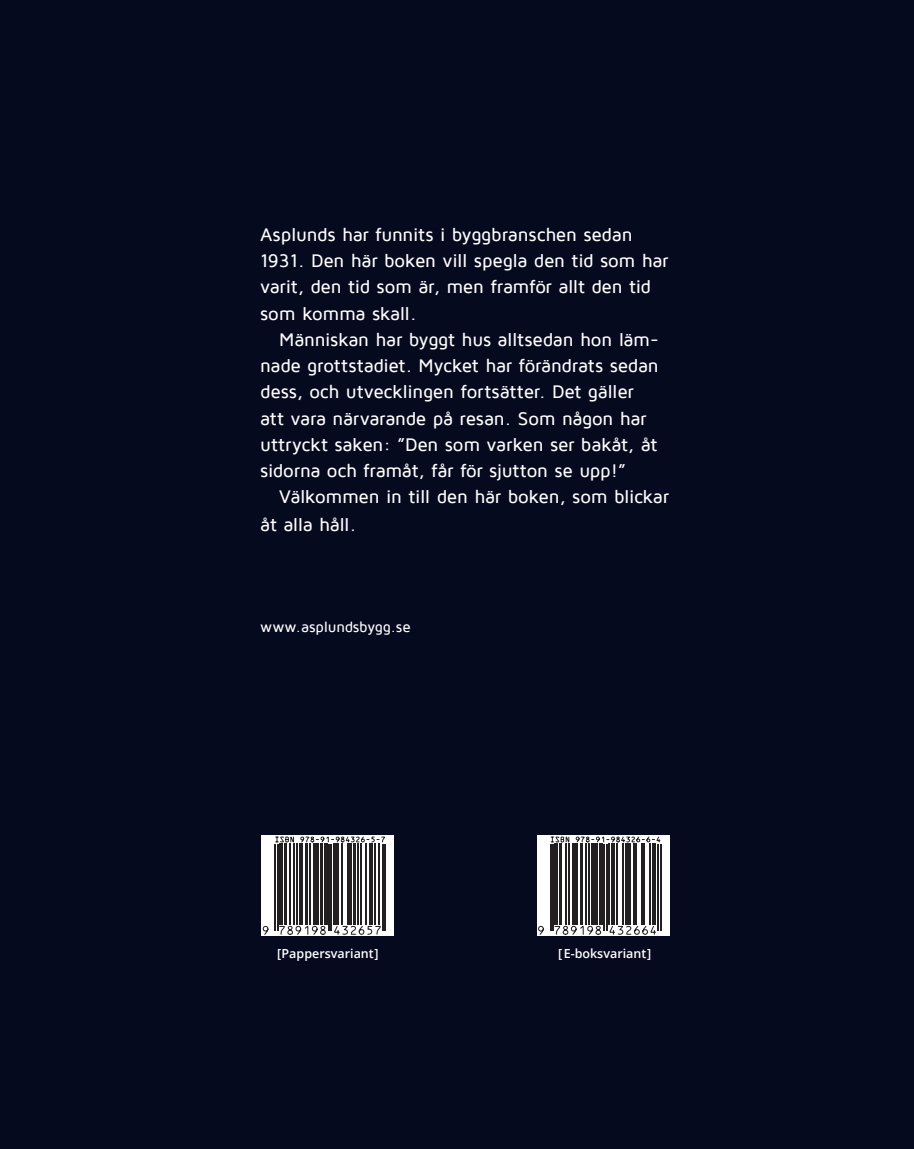
<style>
.page{position:relative;width:914px;height:1149px;background:#fff}
.page>*{position:absolute;margin:0;border:0;box-sizing:border-box;transform-origin:0 0}
.t1{font:500 18.75px "Maven Pro";letter-spacing:-.015em;color:#fff}
.t2{font:500 15px "Maven Pro";letter-spacing:-.015em;color:#fff}
.t3{font:600 12.5px "Open Sans";color:#fff}
</style>
<div class="page">
<div style="left:0;top:0;width:913px;height:1148px;background:#050a1e"></div>
<svg style="left:262px;top:835px;width:132px;height:100px"></svg>
<hr style="left:274px;top:843px;width:2px;height:87px;background:#231f20">
<hr style="left:277px;top:843px;width:1px;height:87px;background:#231f20">
<hr style="left:279px;top:843px;width:4px;height:81px;background:#231f20">
<hr style="left:284px;top:843px;width:2px;height:81px;background:#231f20">
<hr style="left:290px;top:843px;width:1px;height:81px;background:#231f20">
<hr style="left:293px;top:843px;width:1px;height:81px;background:#231f20">
<hr style="left:297px;top:843px;width:1px;height:81px;background:#231f20">
<hr style="left:299px;top:843px;width:3px;height:81px;background:#231f20">
<hr style="left:305px;top:843px;width:2px;height:81px;background:#231f20">
<hr style="left:309px;top:843px;width:2px;height:81px;background:#231f20">
<hr style="left:313px;top:843px;width:1px;height:81px;background:#231f20">
<hr style="left:315px;top:843px;width:4px;height:81px;background:#231f20">
<hr style="left:320px;top:843px;width:2px;height:81px;background:#231f20">
<hr style="left:324px;top:843px;width:3px;height:81px;background:#231f20">
<hr style="left:328px;top:843px;width:1px;height:87px;background:#231f20">
<hr style="left:331px;top:843px;width:1px;height:87px;background:#231f20">
<hr style="left:333px;top:843px;width:1px;height:81px;background:#231f20">
<hr style="left:335px;top:843px;width:4px;height:81px;background:#231f20">
<hr style="left:341px;top:843px;width:1px;height:81px;background:#231f20">
<hr style="left:347px;top:843px;width:1px;height:81px;background:#231f20">
<hr style="left:349px;top:843px;width:3px;height:81px;background:#231f20">
<hr style="left:353px;top:843px;width:2px;height:81px;background:#231f20">
<hr style="left:357px;top:843px;width:2px;height:81px;background:#231f20">
<hr style="left:360px;top:843px;width:1px;height:81px;background:#231f20">
<hr style="left:366px;top:843px;width:1px;height:81px;background:#231f20">
<hr style="left:369px;top:843px;width:4px;height:81px;background:#231f20">
<hr style="left:374px;top:843px;width:1px;height:81px;background:#231f20">
<hr style="left:378px;top:843px;width:2px;height:81px;background:#231f20">
<hr style="left:382px;top:843px;width:1px;height:87px;background:#231f20">
<hr style="left:384px;top:843px;width:1px;height:87px;background:#231f20">
<svg style="left:262px;top:925px;width:7px;height:10px"></svg>
<svg style="left:278px;top:925px;width:48px;height:10px"></svg>
<svg style="left:333px;top:924px;width:48px;height:11px"></svg>
<svg style="left:275px;top:836px;width:19px;height:6px"></svg>
<svg style="left:300px;top:836px;width:85px;height:6px"></svg>
<svg style="left:537px;top:835px;width:132px;height:100px"></svg>
<hr style="left:550px;top:843px;width:1px;height:87px;background:#231f20">
<hr style="left:552px;top:843px;width:1px;height:87px;background:#231f20">
<hr style="left:554px;top:843px;width:4px;height:81px;background:#231f20">
<hr style="left:559px;top:843px;width:2px;height:81px;background:#231f20">
<hr style="left:565px;top:843px;width:1px;height:81px;background:#231f20">
<hr style="left:568px;top:843px;width:1px;height:81px;background:#231f20">
<hr style="left:572px;top:843px;width:1px;height:81px;background:#231f20">
<hr style="left:574px;top:843px;width:4px;height:81px;background:#231f20">
<hr style="left:580px;top:843px;width:2px;height:81px;background:#231f20">
<hr style="left:585px;top:843px;width:1px;height:81px;background:#231f20">
<hr style="left:588px;top:843px;width:1px;height:81px;background:#231f20">
<svg style="left:590px;top:843px;width:4px;height:81px"></svg>
<hr style="left:595px;top:843px;width:2px;height:81px;background:#231f20">
<hr style="left:599px;top:843px;width:3px;height:81px;background:#231f20">
<hr style="left:603px;top:843px;width:2px;height:87px;background:#231f20">
<hr style="left:606px;top:843px;width:1px;height:87px;background:#231f20">
<hr style="left:608px;top:843px;width:1px;height:81px;background:#231f20">
<svg style="left:610px;top:843px;width:4px;height:81px"></svg>
<hr style="left:616px;top:843px;width:1px;height:81px;background:#231f20">
<hr style="left:622px;top:843px;width:1px;height:81px;background:#231f20">
<hr style="left:624px;top:843px;width:3px;height:81px;background:#231f20">
<hr style="left:628px;top:843px;width:2px;height:81px;background:#231f20">
<hr style="left:633px;top:843px;width:1px;height:81px;background:#231f20">
<hr style="left:635px;top:843px;width:1px;height:81px;background:#231f20">
<hr style="left:641px;top:843px;width:1px;height:81px;background:#231f20">
<hr style="left:643px;top:843px;width:1px;height:81px;background:#231f20">
<hr style="left:649px;top:843px;width:1px;height:81px;background:#231f20">
<svg style="left:651px;top:843px;width:4px;height:81px"></svg>
<hr style="left:657px;top:843px;width:1px;height:87px;background:#231f20">
<hr style="left:659px;top:843px;width:2px;height:87px;background:#231f20">
<svg style="left:537px;top:925px;width:7px;height:10px"></svg>
<svg style="left:554px;top:925px;width:47px;height:10px"></svg>
<svg style="left:609px;top:924px;width:47px;height:11px"></svg>
<svg style="left:551px;top:836px;width:18px;height:6px"></svg>
<svg style="left:575px;top:836px;width:85px;height:6px"></svg>
<p class="t1" style="left:260px;top:224px;width:374px">Asplunds har funnits i byggbranschen sedan</p>
<p class="t1" style="left:260px;top:251px;width:410px">1931. Den här boken vill spegla den tid som har</p>
<p class="t1" style="left:260px;top:277px;width:392px">varit, den tid som är, men framför allt den tid</p>
<p class="t1" style="left:260px;top:303px;width:158px">som komma skall.</p>
<p class="t1" style="left:279px;top:329px;width:381px">Människan har byggt hus alltsedan hon läm-</p>
<p class="t1" style="left:260px;top:356px;width:400px">nade grottstadiet. Mycket har förändrats sedan</p>
<p class="t1" style="left:260px;top:382px;width:375px">dess, och utvecklingen fortsätter. Det gäller</p>
<p class="t1" style="left:260px;top:408px;width:388px">att vara närvarande på resan. Som någon har</p>
<p class="t1" style="left:260px;top:434px;width:399px">uttryckt saken: ”Den som varken ser bakåt, åt</p>
<p class="t1" style="left:260px;top:461px;width:367px">sidorna och framåt, får för sjutton se upp!”</p>
<p class="t1" style="left:279px;top:487px;width:391px">Välkommen in till den här boken, som blickar</p>
<p class="t1" style="left:260px;top:514px;width:98px">åt alla håll.</p>
<p class="t2" style="left:260px;top:619px;width:152px">www.asplundsbygg.se</p>
<p class="t3" style="left:277px;top:944px;width:103px">[Pappersvariant]</p>
<p class="t3" style="left:558px;top:944px;width:94px">[E-boksvariant]</p>
</div>
